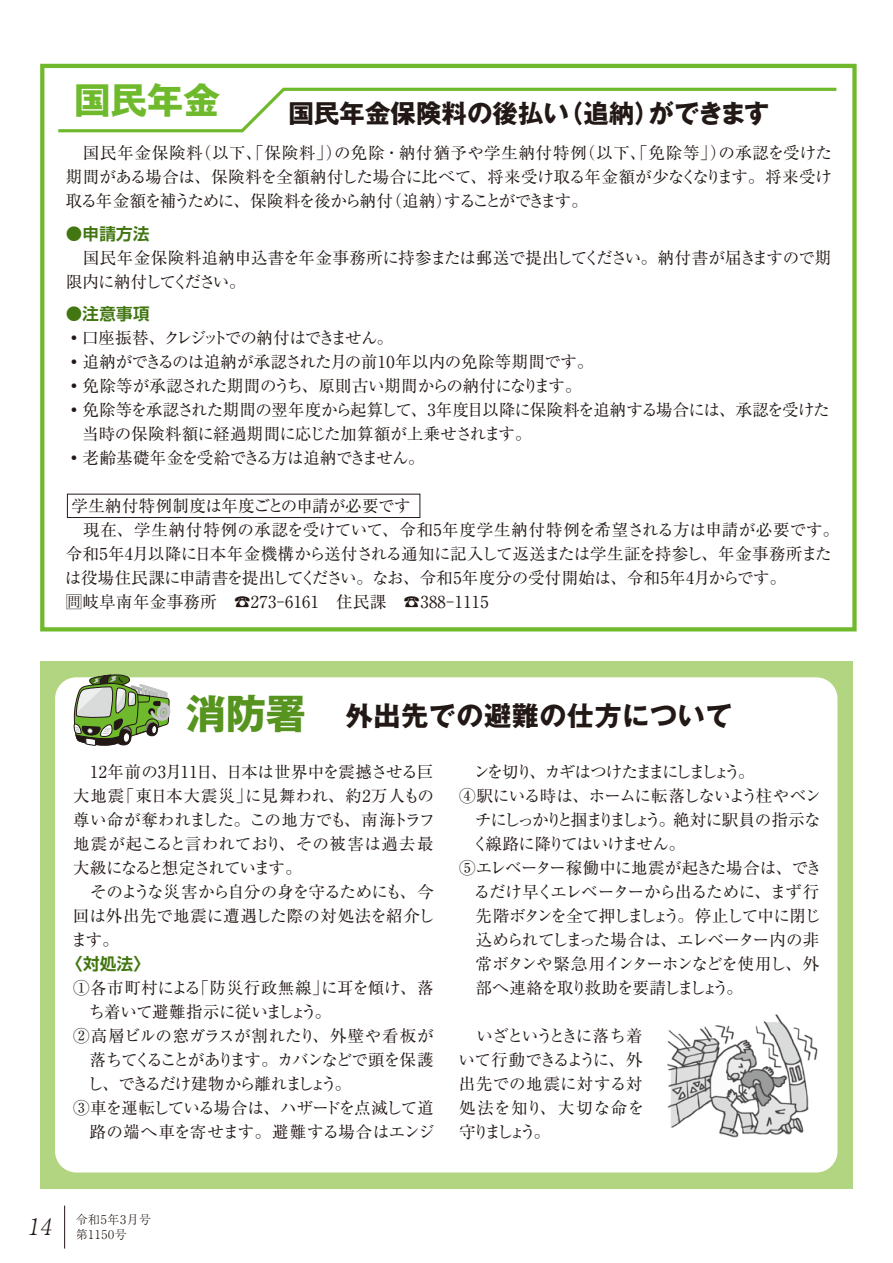
<style>
.page{position:relative;width:893px;height:1263px;background:#fff}
.page>*{position:absolute;margin:0;border:0;box-sizing:border-box;transform-origin:0 0}
.t1{font:700 40.5px "Gothic MB101 Pro";color:#56941f}
.t2{font:700 36.45px "Gothic MB101 Pro";color:#6fba2c}
.t3{font:700 27px "Gothic MB101 Pro";letter-spacing:.025em;color:#221815}
.t4{font:700 25.5px "Gothic MB101 Pro";color:#221815}
.t5{font:16.5px/24px "Ryumin Pro";letter-spacing:-.03em;color:#221815;text-align:justify}
.t6{font:16.5px/24px "Ryumin Pro";letter-spacing:.02em;color:#221815}
.t7{font:16.5px/24px "Ryumin Pro";letter-spacing:-.01em;color:#221815}
.t8{font:16.5px "Ryumin Pro";letter-spacing:-.06em;color:#221815}
.t9{font:16.5px "Ryumin Pro";letter-spacing:.035em;color:#221815}
.t10{font:16.5px "Ryumin Pro";letter-spacing:-.05em;color:#221815}
.t11{font:16.5px "Ryumin Pro";letter-spacing:-.125em;color:#221815}
.t12{font:16.5px "Ryumin Pro";letter-spacing:-.09em;color:#221815}
.t13{font:16.5px "Ryumin Pro";letter-spacing:-.1em;color:#221815}
.t14{font:16.5px "Ryumin Pro";letter-spacing:-.065em;color:#221815}
.t15{font:16.5px "Ryumin Pro";color:#221815}
.t16{font:16.5px "Ryumin Pro";letter-spacing:-.165em;color:#221815}
.t17{font:16.5px "Ryumin Pro";letter-spacing:-.12em;color:#221815}
.t18{font:16.5px "Ryumin Pro";letter-spacing:-.07em;color:#221815}
.t19{font:700 16.5px "Shin Go Pr 5 De";letter-spacing:.02em;color:#417611}
.t20{font:300 12px/15px "Ryumin Pro";letter-spacing:.05em;color:#221815}
</style>
<div class="page">
<div style="left:40px;top:64px;width:817px;height:567px;background:#fff;border:4px solid #6fba2c"></div>
<svg style="left:58px;top:87px;width:779px;height:46px"></svg>
<div style="left:67px;top:494px;width:353px;height:24px;border:1px solid #221815"></div>
<div style="left:40px;top:661px;width:812px;height:527px;background:#b2d581"></div>
<div style="left:55px;top:677px;width:782px;height:495px;background:#fff;border-radius:21px"></div>
<svg style="left:73px;top:674px;width:99px;height:72px"></svg>
<img style="left:667px;top:1014px;width:151px;height:124px">
<hr style="left:64px;top:1205px;width:1px;height:43px;background:#221815">
<h2 class="t2" style="left:74px;top:70px;width:147px">国民年金</h2>
<h3 class="t4" style="left:288px;top:93px;width:483px">国民年金保険料の後払い（追納）ができます</h3>
<p class="t5" style="left:66px;top:140px;width:768px">　国民年金保険料（以下、「保険料」）の免除・納付猶予や学生納付特例（以下、「免除等」）の承認を受けた期間がある場合は、保険料を全額納付した場合に比べて、将来受け取る年金額が少なくなります。将来受け取る年金額を補うために、保険料を後から納付（追納）することができます。</p>
<p class="t19" style="left:66px;top:220px;width:85px">●申請方法</p>
<p class="t5" style="left:66px;top:244px;width:767px">　国民年金保険料追納申込書を年金事務所に持参または郵送で提出してください。納付書が届きますので期限内に納付してください。</p>
<p class="t19" style="left:66px;top:300px;width:85px">●注意事項</p>
<p class="t5" style="left:66px;top:325px;width:765px;text-align:left">◦口座振替､クレジットでの納付はできません。<br>◦追納ができるのは追納が承認された月の前10年以内の免除等期間です。<br>◦免除等が承認された期間のうち、原則古い期間からの納付になります。<br>◦免除等を承認された期間の翌年度から起算して、3年度目以降に保険料を追納する場合には、承認を受けた　当時の保険料額に経過期間に応じた加算額が上乗せされます。<br>◦老齢基礎年金を受給できる方は追納できません。</p>
<p class="t6" style="left:65px;top:493px;width:776px;text-indent:7px">学生納付特例制度は年度ごとの申請が必要です<br>　現在、学生納付特例の承認を受けていて、令和5年度学生納付特例を希望される方は申請が必要です。令和5年4月以降に日本年金機構から送付される通知に記入して返送または学生証を持参し、年金事務所または役場住民課に申請書を提出してください。なお、令和5年度分の受付開始は、令和5年4月からです。<br>問岐阜南年金事務所　☎273-6161　住民課　☎388-1115</p>
<h1 class="t1" style="left:186px;top:680px;width:121px">消防署</h1>
<p class="t7" style="left:71px;top:758px;width:366px">　12年前の3月11日、日本は世界中を震撼させる巨大地震「東日本大震災」に見舞われ、約2万人もの尊い命が奪われました。この地方でも、南海トラフ地震が起こると言われており、その被害は過去最大級になると想定されています。<br>　そのような災害から自分の身を守るためにも、今回は外出先で地震に遭遇した際の対処法を紹介します。</p>
<p class="t19" style="left:66px;top:950px;width:85px">〈対処法〉</p>
<p class="t9" style="left:73px;top:974px;width:362px">①各市町村による「防災行政無線」に耳を傾け、落</p>
<p class="t5" style="left:88px;top:998px;width:244px">ち着いて避難指示に従いましょう。</p>
<p class="t9" style="left:73px;top:1023px;width:362px">②高層ビルの窓ガラスが割れたり、外壁や看板が</p>
<p class="t12" style="left:90px;top:1047px;width:345px">落ちてくることがあります。カバンなどで頭を保護</p>
<p class="t17" style="left:87px;top:1071px;width:266px">し、できるだけ建物から離れましょう。</p>
<p class="t8" style="left:73px;top:1095px;width:362px">③車を運転している場合は、ハザードを点滅して道</p>
<p class="t15" style="left:90px;top:1119px;width:346px">路の端へ車を寄せます。避難する場合はエンジ</p>
<h3 class="t3" style="left:346px;top:694px;width:388px">外出先での避難の仕方について</h3>
<p class="t16" style="left:473px;top:759px;width:283px">ンを切り、カギはつけたままにしましょう。</p>
<p class="t10" style="left:459px;top:783px;width:364px">④駅にいる時は、ホームに転落しないよう柱やベン</p>
<p class="t11" style="left:475px;top:807px;width:347px">チにしっかりと掴まりましょう。絶対に駅員の指示な</p>
<p class="t8" style="left:472px;top:831px;width:248px">く線路に降りてはいけません。　　</p>
<p class="t5" style="left:459px;top:854px;width:364px">⑤エレベーター稼働中に地震が起きた場合は、でき</p>
<p class="t10" style="left:474px;top:879px;width:347px">るだけ早くエレベーターから出るために、まず行</p>
<p class="t13" style="left:476px;top:903px;width:346px">先階ボタンを全て押しましょう。停止して中に閉じ</p>
<p class="t8" style="left:476px;top:927px;width:345px">込められてしまった場合は、エレベーター内の非</p>
<p class="t14" style="left:476px;top:951px;width:345px">常ボタンや緊急用インターホンなどを使用し、外</p>
<p class="t18" style="left:476px;top:975px;width:269px">部へ連絡を取り救助を要請しましょう。</p>
<p class="t5" style="left:458px;top:1022px;width:187px">　いざというときに落ち着いて行動できるように、外出先での地震に対する対処法を知り、大切な命を守りましょう。</p>
<p class="t20" style="left:28px;top:1211px;width:125px;text-indent:48px">令和5年3月号<br><sup>14</sup> 第1150号</p>
</div>
